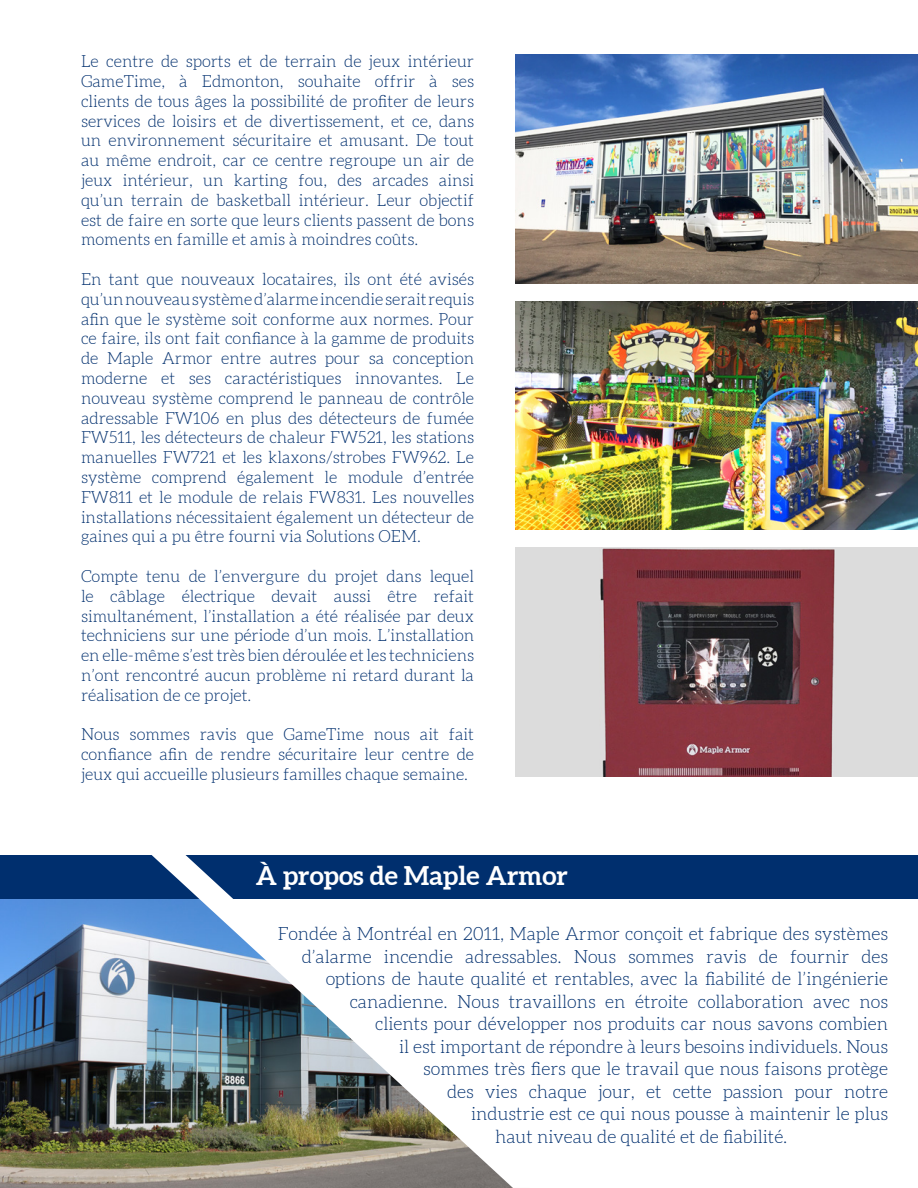
<style>
.page{position:relative;width:918px;height:1188px;background:#fff}
.page>*{position:absolute;margin:0;border:0;box-sizing:border-box;transform-origin:0 0}
.t1{font:700 26.25px "Aleo";color:#fff}
.t2{font:300 18px "Aleo";color:#002f6e}
.t3{font:300 16.5px/19.8px "Aleo";color:#002f6e;text-align:justify}
</style>
<div class="page">
<img style="left:0;top:899px;width:148px;height:289px">
<div style="left:0;top:856px;width:918px;height:43px;background:#002f6e"></div>
<img style="left:148px;top:855px;width:399px;height:333px">
<img style="left:515px;top:55px;width:403px;height:228px">
<img style="left:515px;top:301px;width:403px;height:229px">
<img style="left:515px;top:548px;width:403px;height:229px">
<p class="t3" style="left:81px;top:53px;width:395px">Le centre de sports et de terrain de jeux intérieur GameTime, à Edmonton, souhaite offrir à ses clients de tous âges la possibilité de profiter de leurs services de loisirs et de divertissement, et ce, dans un environnement sécuritaire et amusant. De tout au même endroit, car ce centre regroupe un air de jeux intérieur, un karting fou, des arcades ainsi qu’un terrain de basketball intérieur. Leur objectif est de faire en sorte que leurs clients passent de bons moments en famille et amis à moindres coûts.</p>
<p class="t3" style="left:81px;top:271px;width:395px">En tant que nouveaux locataires, ils ont été avisés qu’un nouveau système d’alarme incendie serait requis afin que le système soit conforme aux normes. Pour ce faire, ils ont fait confiance à la gamme de produits de Maple Armor entre autres pour sa conception moderne et ses caractéristiques innovantes. Le nouveau système comprend le panneau de contrôle adressable FW106 en plus des détecteurs de fumée FW511, les détecteurs de chaleur FW521, les stations manuelles FW721 et les klaxons/strobes FW962. Le système comprend également le module d’entrée FW811 et le module de relais FW831. Les nouvelles installations nécessitaient également un détecteur de gaines qui a pu être fourni via Solutions OEM.</p>
<p class="t3" style="left:81px;top:568px;width:395px">Compte tenu de l’envergure du projet dans lequel le câblage électrique devait aussi être refait simultanément, l’installation a été réalisée par deux techniciens sur une période d’un mois. L’installation en elle-même s’est très bien déroulée et les techniciens n’ont rencontré aucun problème ni retard durant la réalisation de ce projet.</p>
<p class="t3" style="left:81px;top:726px;width:395px">Nous sommes ravis que GameTime nous ait fait confiance afin de rendre sécuritaire leur centre de jeux qui accueille plusieurs familles chaque semaine.</p>
<h1 class="t1" style="left:256px;top:860px;width:314px">À propos de Maple Armor</h1>
<p class="t2" style="left:278px;top:924px;width:612px">Fondée à Montréal en 2011, Maple Armor conçoit et fabrique des systèmes</p>
<p class="t2" style="left:302px;top:946px;width:588px">d’alarme incendie adressables. Nous sommes ravis de fournir des</p>
<p class="t2" style="left:326px;top:969px;width:564px">options de haute qualité et rentables, avec la fiabilité de l’ingénierie</p>
<p class="t2" style="left:350px;top:991px;width:540px">canadienne. Nous travaillons en étroite collaboration avec nos</p>
<p class="t2" style="left:375px;top:1014px;width:514px">clients pour développer nos produits car nous savons combien</p>
<p class="t2" style="left:399px;top:1036px;width:491px">il est important de répondre à leurs besoins individuels. Nous</p>
<p class="t2" style="left:423px;top:1059px;width:467px">sommes très fiers que le travail que nous faisons protège</p>
<p class="t2" style="left:447px;top:1081px;width:442px">des vies chaque jour, et cette passion pour notre</p>
<p class="t2" style="left:471px;top:1104px;width:419px">industrie est ce qui nous pousse à maintenir le plus</p>
<p class="t2" style="left:495px;top:1126px;width:294px">haut niveau de qualité et de fiabilité.</p>
</div>
